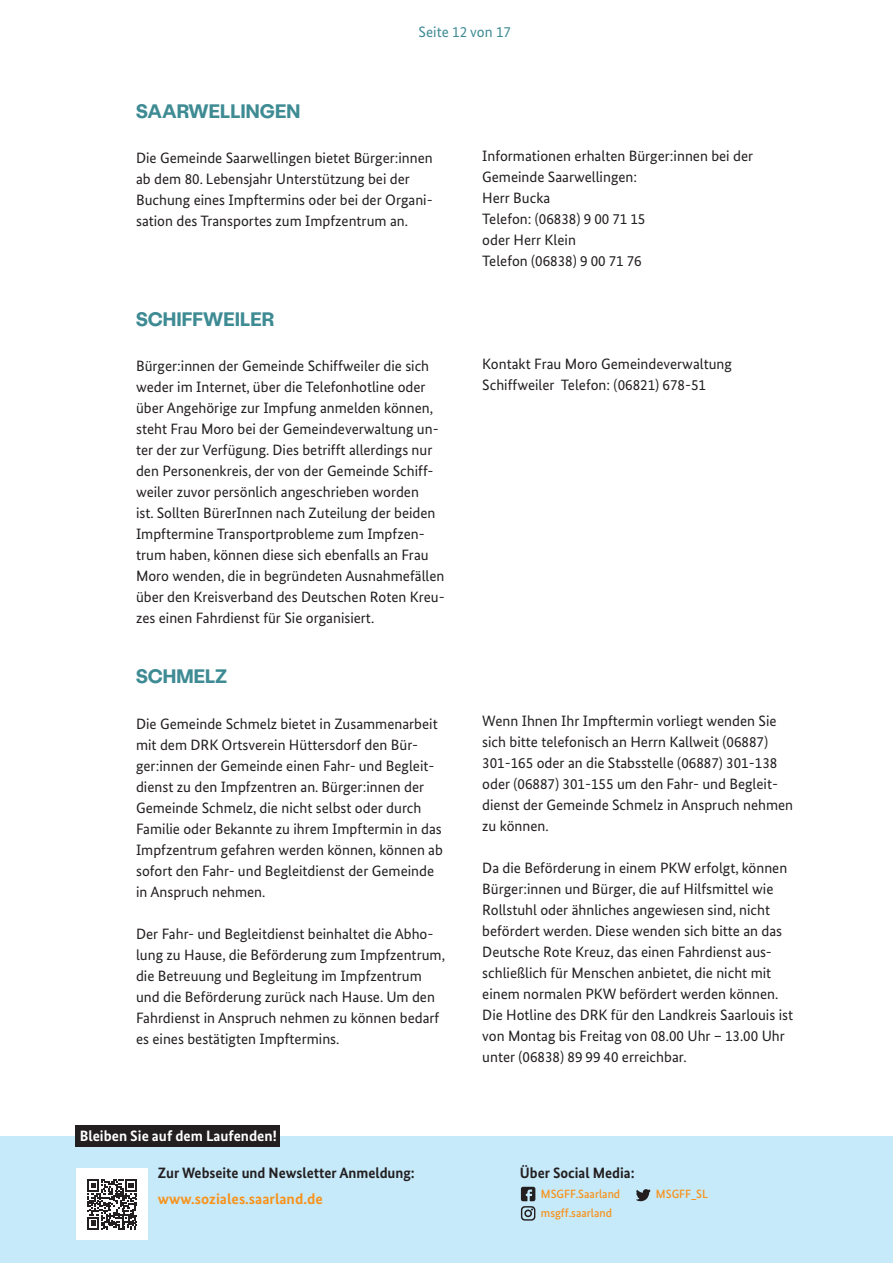
<style>
.page{position:relative;width:893px;height:1263px;background:#fff}
.page>*{position:absolute;margin:0;border:0;box-sizing:border-box;transform-origin:0 0}
.Kommune__Landkreis{font:700 19.5px "Stabil Grotesk";color:#3e8b94}
.t1{font:15px/21px "Bundes Sans";color:#231f20}
.t2{font:700 15px "Bundes Sans";color:#231f20}
.t3{font:700 15px "Bundes Sans";color:#fff}
.t4{font:700 15px "Bundes Sans";color:#f7931d}
.t5{font:15px "Bundes Sans";color:#3e8b94}
.t6{font:500 12px "Bundes Sans";color:#f7931d}
</style>
<div class="page">
<div style="left:0;top:1136px;width:893px;height:127px;background:#c6eafa"></div>
<div style="left:76px;top:1125px;width:204px;height:22px;background:#231f20"></div>
<div style="left:76px;top:1168px;width:72px;height:72px;background:#fff"></div>
<svg style="left:521px;top:1187px;width:14px;height:33px"></svg>
<svg style="left:636px;top:1189px;width:15px;height:12px"></svg>
<svg style="left:87px;top:1179px;width:50px;height:50px"></svg>
<p class="t5" style="left:419px;top:23px;width:94px">Seite 12 von 17</p>
<p class="Kommune__Landkreis" style="left:136px;top:98px;width:166px">SAARWELLINGEN</p>
<p class="t1" style="left:136px;top:148px;width:298px">Die Gemeinde Saarwellingen bietet Bürger:innen ab dem 80. Lebensjahr Unterstützung bei der Buchung eines Impftermins oder bei der Organi&shy;sation des Transportes zum Impfzentrum an.</p>
<p class="t1" style="left:482px;top:145px;width:272px">Informationen erhalten Bürger:innen bei der<br>Gemeinde Saarwellingen:</p>
<p class="t1" style="left:482px;top:187px;width:70px">Herr Bucka</p>
<p class="t1" style="left:482px;top:208px;width:165px">Telefon: (06838) 9 00 71 15</p>
<p class="t1" style="left:482px;top:229px;width:95px">oder Herr Klein</p>
<p class="t1" style="left:482px;top:250px;width:161px">Telefon (06838) 9 00 71 76</p>
<p class="Kommune__Landkreis" style="left:136px;top:306px;width:140px">SCHIFFWEILER</p>
<p class="t1" style="left:136px;top:355px;width:310px">Bürger:innen der Gemeinde Schiffweiler die sich weder im Internet, über die Telefonhotline oder über Angehörige zur Impfung anmelden können, steht Frau Moro bei der Gemeindeverwaltung un&shy;ter der zur Verfügung. Dies betrifft allerdings nur den Personenkreis, der von der Gemeinde Schiff&shy;weiler zuvor persönlich angeschrieben worden<br>ist. Sollten BürerInnen nach Zuteilung der beiden Impftermine Transportprobleme zum Impfzen&shy;trum haben, können diese sich ebenfalls an Frau Moro wenden, die in begründeten Ausnahmefällen über den Kreisverband des Deutschen Roten Kreu&shy;zes einen Fahrdienst für Sie organisiert.</p>
<p class="t1" style="left:482px;top:353px;width:251px">Kontakt Frau Moro Gemeindeverwaltung<br>Schiffweiler Telefon: (06821) 678-51</p>
<p class="Kommune__Landkreis" style="left:136px;top:663px;width:93px">SCHMELZ</p>
<p class="t1" style="left:136px;top:713px;width:308px">Die Gemeinde Schmelz bietet in Zusammenarbeit mit dem DRK Ortsverein Hüttersdorf den Bür&shy;ger:innen der Gemeinde einen Fahr- und Begleit&shy;dienst zu den Impfzentren an. Bürger:innen der Gemeinde Schmelz, die nicht selbst oder durch Familie oder Bekannte zu ihrem Impftermin in das Impfzentrum gefahren werden können, können ab sofort den Fahr- und Begleitdienst der Gemeinde in Anspruch nehmen.</p>
<p class="t1" style="left:136px;top:923px;width:310px">Der Fahr- und Begleitdienst beinhaltet die Abho&shy;lung zu Hause, die Beförderung zum Impfzentrum, die Betreuung und Begleitung im Impfzentrum und die Beförderung zurück nach Hause. Um den Fahrdienst in Anspruch nehmen zu können bedarf es eines bestätigten Impftermins.</p>
<p class="t3" style="left:80px;top:1127px;width:199px">Bleiben Sie auf dem Laufenden!</p>
<p class="t2" style="left:158px;top:1164px;width:258px">Zur Webseite und Newsletter Anmeldung:</p>
<p class="t4" style="left:158px;top:1189px;width:166px">www.soziales.saarland.de</p>
<p class="t1" style="left:482px;top:710px;width:312px">Wenn Ihnen Ihr Impftermin vorliegt wenden Sie sich bitte telefonisch an Herrn Kallweit (06887)<br>301-165 oder an die Stabsstelle (06887) 301-138 oder (06887) 301-155 um den Fahr- und Begleit&shy;dienst der Gemeinde Schmelz in Anspruch nehmen zu können.</p>
<p class="t1" style="left:482px;top:857px;width:312px">Da die Beförderung in einem PKW erfolgt, können Bürger:innen und Bürger, die auf Hilfsmittel wie Rollstuhl oder ähnliches angewiesen sind, nicht befördert werden. Diese wenden sich bitte an das Deutsche Rote Kreuz, das einen Fahrdienst aus&shy;schließlich für Menschen anbietet, die nicht mit einem normalen PKW befördert werden können.<br>Die Hotline des DRK für den Landkreis Saarlouis ist von Montag bis Freitag von 08.00 Uhr – 13.00 Uhr unter (06838) 89 99 40 erreichbar.</p>
<p class="t2" style="left:520px;top:1164px;width:116px">Über Social Media:</p>
<p class="t6" style="left:541px;top:1186px;width:81px">MSGFF.Saarland</p>
<p class="t6" style="left:656px;top:1186px;width:54px">MSGFF_SL</p>
<p class="t6" style="left:541px;top:1206px;width:73px">msgff.saarland</p>
</div>
